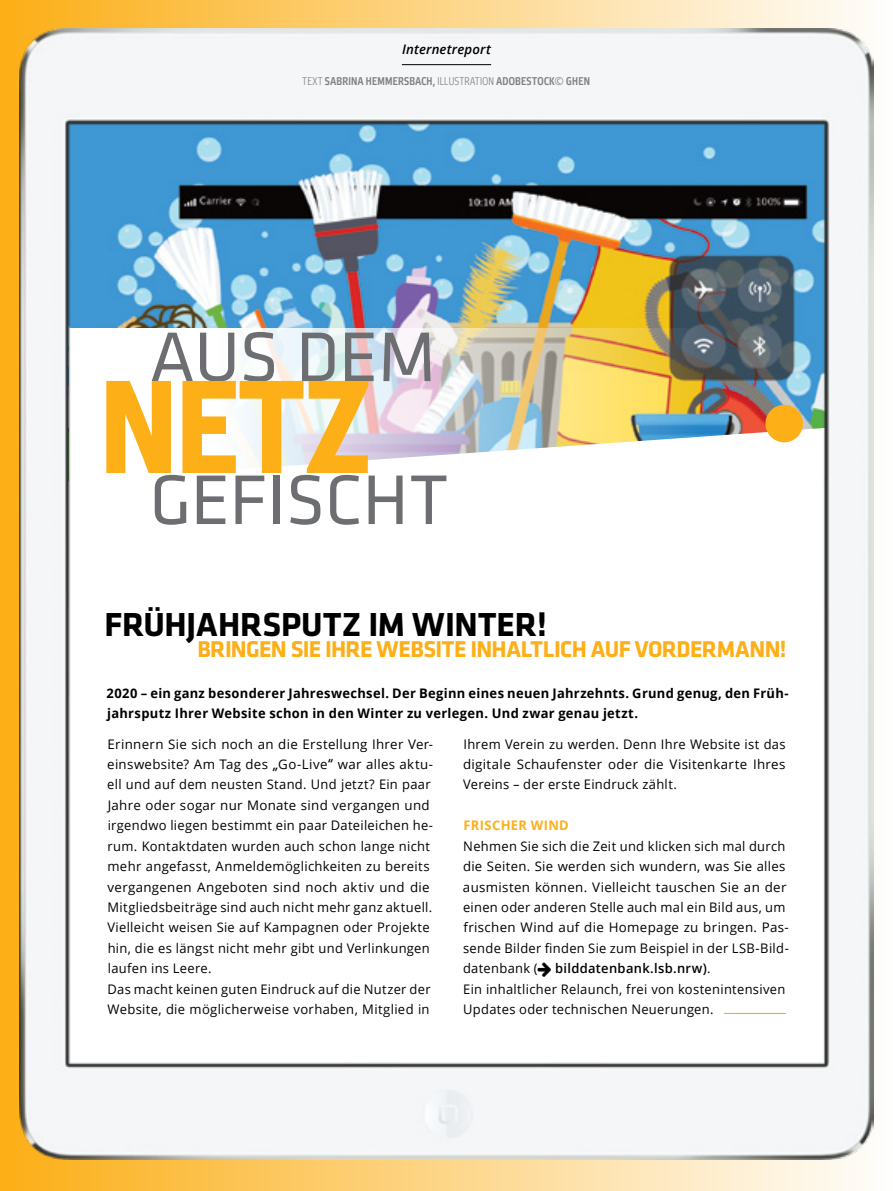
<style>
.page{position:relative;width:893px;height:1191px;background:#fff}
.page>*{position:absolute;margin:0;border:0;box-sizing:border-box;transform-origin:0 0}
.t1{font:700 132px "Etelka Narrow Text";color:#fcaf17}
.t2{font:72.75px/142.9px "Klavika Basic";letter-spacing:-.005em;color:#6d6e71}
.t3{font:700 34.5px "Klavika Basic";color:#000}
.t4{font:700 23.7px "Klavika Basic";letter-spacing:-.025em;color:#fcaf17}
.t5{font:13.2px/20.4px "Open Sans";letter-spacing:.025em;color:#000}
.t6{font:700 13.2px/20.4px "Open Sans";letter-spacing:.025em;color:#000}
.t7{font:italic 600 13.2px "Open Sans";letter-spacing:.015em;color:#000}
.t8{font:700 13.2px "Open Sans";letter-spacing:.03em;color:#fcaf17}
.t9{font:500 11.25px "Etelka Narrow";letter-spacing:.025em;color:#808285}
.s1{font-weight:300}
.s2{font-family:"Open Sans";font-weight:400}
.s3{font-family:"Etelka Text"}
.s4{font-weight:600}
</style>
<div class="page">
<div style="left:0;top:0;width:893px;height:1191px;background:linear-gradient(to right,#fcae16,#fefefd)"></div>
<img style="left:20px;top:28px;width:853px;height:1131px">
<hr style="left:402px;top:64px;width:89px;height:1px;background:#000">
<hr style="left:724px;top:1013px;width:62px;height:1px;background:#fcaf17">
<div style="left:765px;top:405px;width:38px;height:37px;background:#fcaf17;border-radius:50%"></div>
<svg style="left:538px;top:962px;width:13px;height:14px"></svg>
<p class="t7" style="left:402px;top:40px;width:90px">Internetreport</p>
<p class="t9" style="left:303px;top:75px;width:289px"><span class="s1">TEXT</span> SABRINA HEMMERSBACH, <span class="s1">ILLUSTRATION</span> ADOBESTOCK<span class="s2">©</span> GHEN</p>
<p class="t9" style="left:402px;top:75px;width:90px"><span class="s1">TEXT</span> NICO E JAKOBS</p>
<h2 class="t2" style="left:150px;top:283px;width:300px">AUS DEM<br>GEFISCHT</h2>
<h1 class="t1" style="left:100px;top:351px;width:270px">NETZ</h1>
<h3 class="t3" style="left:104px;top:600px;width:444px">FRÜHJAHRSPUTZ IM WINTER!</h3>
<h3 class="t4" style="left:197px;top:631px;width:590px">BRINGEN SIE IHRE WEBSITE INHALTLICH AUF VORDERMANN!</h3>
<p class="t6" style="left:107px;top:682px;width:684px">2020 – ein ganz besonderer Jahreswechsel. Der Beginn eines neuen Jahrzehnts. Grund genug, den Früh&shy;jahrsputz Ihrer Website schon in den Winter zu verlegen. Und zwar genau jetzt.</p>
<p class="t5" style="left:107px;top:733px;width:327px">Erinnern Sie sich noch an die Erstellung Ihrer Ver&shy;einswebsite? Am Tag des <span class="s3">„</span>Go-Live<span class="s3">“</span> war alles aktu&shy;ell und auf dem neusten Stand. Und jetzt? Ein paar Jahre oder sogar nur Monate sind vergangen und irgendwo liegen bestimmt ein paar Dateileichen he&shy;rum. Kontaktdaten wurden auch schon lange nicht mehr angefasst, Anmeldemöglichkeiten zu bereits vergangenen Angeboten sind noch aktiv und die Mitgliedsbeiträge sind auch nicht mehr ganz aktuell.<br>Vielleicht weisen Sie auf Kampagnen oder Projekte hin, die es längst nicht mehr gibt und Verlinkungen laufen ins Leere.<br>Das macht keinen guten Eindruck auf die Nutzer der Website, die möglicherweise vorhaben, Mitglied in</p>
<p class="t5" style="left:463px;top:733px;width:324px;text-align:justify">Ihrem Verein zu werden. Denn Ihre Website ist das digitale Schaufenster oder die Visitenkarte Ihres Vereins – der erste Eindruck zählt.</p>
<p class="t8" style="left:463px;top:816px;width:107px">FRISCHER WIND</p>
<p class="t5" style="left:463px;top:835px;width:327px">Nehmen Sie sich die Zeit und klicken sich mal durch die Seiten. Sie werden sich wundern, was Sie alles ausmisten können. Vielleicht tauschen Sie an der einen oder anderen Stelle auch mal ein Bild aus, um frischen Wind auf die Homepage zu bringen. Pas&shy;sende Bilder finden Sie zum Beispiel in der LSB-Bild&shy;datenbank (</p>
<p class="t5" style="left:463px;top:958px;width:324px;text-indent:92px"><span class="s4">bilddatenbank.lsb.nrw)</span>.<br>Ein inhaltlicher Relaunch, frei von kostenintensiven<br>Updates oder technischen Neuerungen.</p>
</div>
